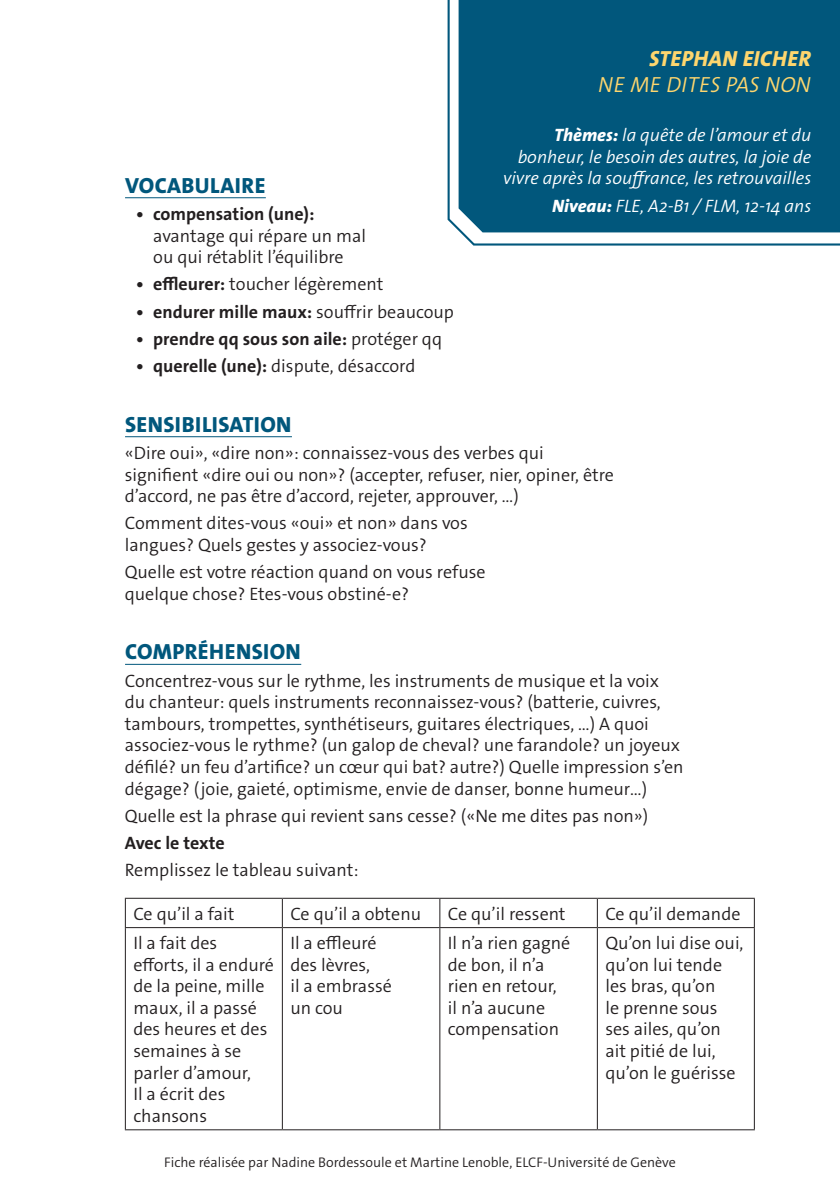
<style>
.page{position:relative;width:840px;height:1191px;background:#fff}
.page>*{position:absolute;margin:0;border:0;box-sizing:border-box;transform-origin:0 0}
.Titre_Exercice{font:800 22px "The Sans Os F";letter-spacing:.02em;color:#01577c}
.t1{font:italic 300 22px/26.4px "The Sans Os F";letter-spacing:.02em;color:#fed66e;text-align:right}
.t2{font:300 18px/21.6px "The Sans Os F";color:#231f20}
.t3{font:italic 300 18px/21.6px "The Sans Os F";color:#fff;text-align:right}
.t4{font:700 18px "The Sans Os F";color:#231f20}
.t5{font:300 14px "The Sans Os F";color:#231f20}
.s1{font-weight:800}
.s2{font-weight:700}
.s3{font-weight:300}
</style>
<div class="page">
<svg style="left:447px;top:0;width:392px;height:246px;background:#156486"></svg>
<hr style="left:125px;top:197px;width:141px;height:1px;background:#01577c">
<hr style="left:125px;top:436px;width:167px;height:1px;background:#01577c">
<hr style="left:125px;top:664px;width:176px;height:1px;background:#01577c">
<hr style="left:125px;top:897px;width:157px;height:1px;background:#231f20">
<svg style="left:125px;top:898px;width:1px;height:29px"></svg>
<hr style="left:282px;top:897px;width:157px;height:1px;background:#231f20">
<svg style="left:282px;top:898px;width:1px;height:29px"></svg>
<hr style="left:439px;top:897px;width:158px;height:1px;background:#231f20">
<svg style="left:439px;top:898px;width:1px;height:29px"></svg>
<hr style="left:597px;top:897px;width:157px;height:1px;background:#231f20">
<svg style="left:596px;top:898px;width:1px;height:29px"></svg>
<svg style="left:753px;top:898px;width:1px;height:29px"></svg>
<hr style="left:125px;top:927px;width:157px;height:1px;background:#231f20">
<hr style="left:125px;top:928px;width:1px;height:201px;background:#231f20">
<hr style="left:282px;top:927px;width:157px;height:1px;background:#231f20">
<hr style="left:282px;top:928px;width:1px;height:201px;background:#231f20">
<hr style="left:439px;top:927px;width:158px;height:1px;background:#231f20">
<hr style="left:439px;top:928px;width:1px;height:201px;background:#231f20">
<hr style="left:597px;top:927px;width:157px;height:1px;background:#231f20">
<hr style="left:596px;top:928px;width:1px;height:201px;background:#231f20">
<hr style="left:753px;top:928px;width:1px;height:201px;background:#231f20">
<hr style="left:125px;top:1129px;width:157px;height:1px;background:#231f20">
<hr style="left:282px;top:1129px;width:157px;height:1px;background:#231f20">
<hr style="left:439px;top:1129px;width:158px;height:1px;background:#231f20">
<hr style="left:597px;top:1129px;width:157px;height:1px;background:#231f20">
<p class="t1" style="left:597px;top:45px;width:214px"><span class="s1">STEPHAN EICHER<br></span>NE ME DITES PAS NON</p>
<p class="t3" style="left:502px;top:124px;width:309px"><span class="s1">Thèmes:</span> la quête de l’amour et du bonheur, le besoin des autres, la joie de vivre après la souffrance, les retrouvailles</p>
<p class="t3" style="left:552px;top:195px;width:260px"><span class="s1">Niveau:</span> FLE, A2-B1 / FLM, 12-14 ans</p>
<p class="Titre_Exercice" style="left:125px;top:171px;width:142px">VOCABULAIRE</p>
<p class="t2" style="left:153px;top:203px;width:214px;text-indent:-17px"><span class="s2">• compensation (une): </span>avantage qui répare un mal ou qui rétablit l’équilibre</p>
<p class="t2" style="left:136px;top:274px;width:248px"><span class="s2">• effleurer:</span> toucher légèrement</p>
<p class="t4" style="left:136px;top:300px;width:319px">• endurer mille maux: <span class="s3">souffrir beaucoup</span></p>
<p class="t4" style="left:136px;top:327px;width:307px">• prendre qq sous son aile: <span class="s3">protéger qq</span></p>
<p class="t2" style="left:136px;top:355px;width:280px"><span class="s2">• querelle (une):</span> dispute, désaccord</p>
<p class="Titre_Exercice" style="left:125px;top:410px;width:168px">SENSIBILISATION</p>
<p class="t2" style="left:125px;top:442px;width:490px">«Dire oui», «dire non»: connaissez-vous des verbes qui signifient «dire oui ou non»? (accepter, refuser, nier, opiner, être d’accord, ne pas être d’accord, rejeter, approuver, …)</p>
<p class="t2" style="left:125px;top:512px;width:344px">Comment dites-vous «oui» et non» dans vos langues? Quels gestes y associez-vous?</p>
<p class="t2" style="left:125px;top:561px;width:362px">Quelle est votre réaction quand on vous refuse quelque chose? Etes-vous obstiné-e?</p>
<p class="Titre_Exercice" style="left:125px;top:637px;width:177px">COMPRÉHENSION</p>
<p class="t2" style="left:125px;top:670px;width:560px">Concentrez-vous sur le rythme, les instruments de musique et la voix du chanteur: quels instruments reconnaissez-vous? (batterie, cuivres, tambours, trompettes, synthétiseurs, guitares électriques, …) A quoi associez-vous le rythme? (un galop de cheval? une farandole? un joyeux défilé? un feu d’artifice? un cœur qui bat? autre?) Quelle impression s’en dégage? (joie, gaieté, optimisme, envie de danser, bonne humeur…)</p>
<p class="t2" style="left:125px;top:805px;width:524px">Quelle est la phrase qui revient sans cesse? («Ne me dites pas non»)</p>
<p class="t4" style="left:125px;top:831px;width:101px">Avec le texte</p>
<p class="t2" style="left:125px;top:859px;width:235px">Remplissez le tableau suivant:</p>
<p class="t2" style="left:133px;top:903px;width:102px">Ce qu’il a fait</p>
<p class="t2" style="left:290px;top:903px;width:132px">Ce qu’il a obtenu</p>
<p class="t2" style="left:447px;top:903px;width:119px">Ce qu’il ressent</p>
<p class="t2" style="left:605px;top:903px;width:136px">Ce qu’il demande</p>
<p class="t2" style="left:133px;top:932px;width:142px">Il a fait des efforts, il a enduré de la peine, mille maux, il a passé des heures et des semaines à se parler d’amour,</p>
<p class="t2" style="left:133px;top:1083px;width:93px">Il a écrit des chansons</p>
<p class="t2" style="left:447px;top:932px;width:124px">Il n’a rien gagné de bon, il n’a rien en retour, il n’a aucune compensation</p>
<p class="t2" style="left:605px;top:932px;width:140px">Qu’on lui dise oui, qu’on lui tende les bras, qu’on<br>le prenne sous ses ailes, qu’on ait pitié de lui, qu’on le guérisse</p>
<p class="t2" style="left:290px;top:932px;width:88px">Il a effleuré des lèvres,</p>
<p class="t2" style="left:290px;top:975px;width:103px">il a embrassé un cou</p>
<p class="t5" style="left:164px;top:1153px;width:512px">Fiche réalisée par Nadine Bordessoule et Martine Lenoble, ELCF-Université de Genève</p>
</div>
